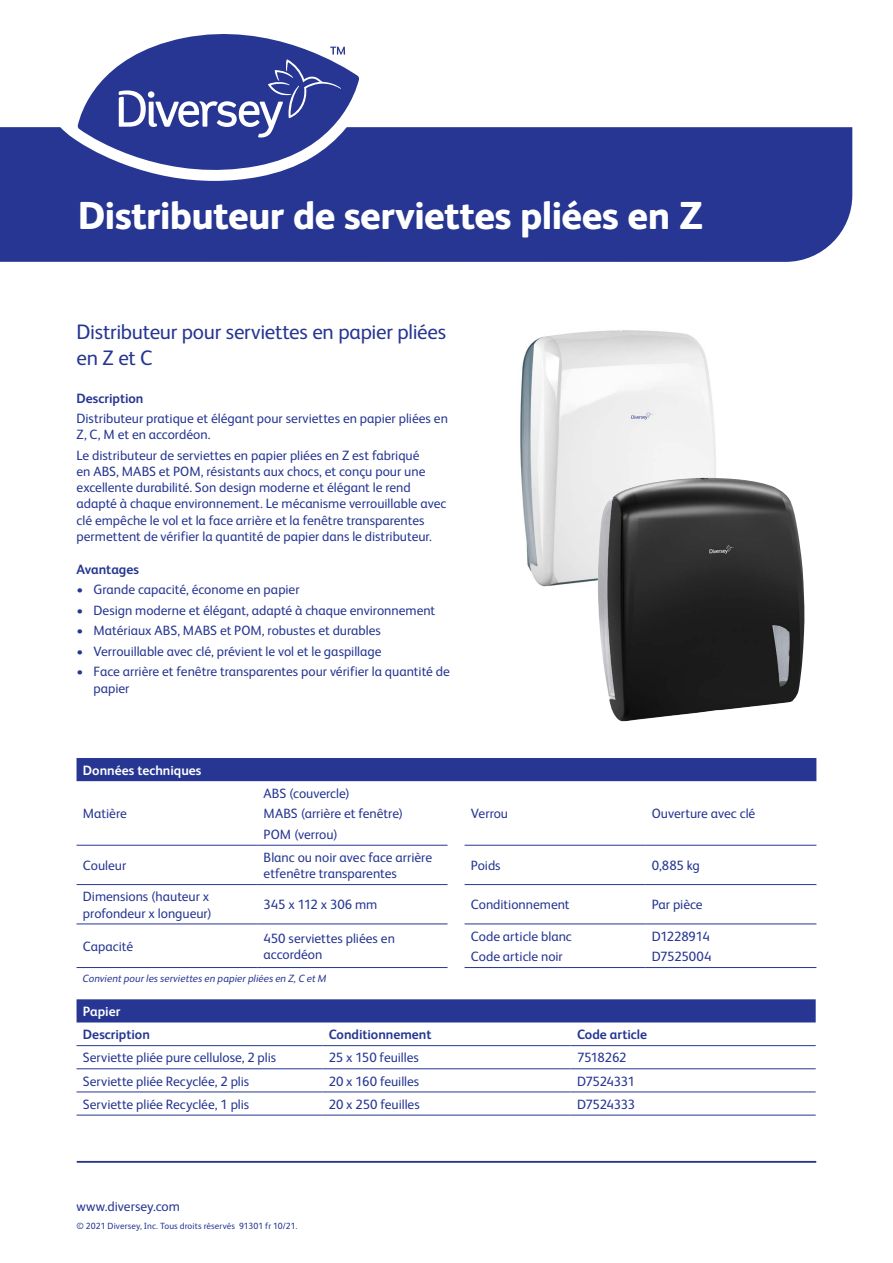
<style>
.page{position:relative;width:893px;height:1263px;background:#fff}
.page>*{position:absolute;margin:0;border:0;box-sizing:border-box;transform-origin:0 0}
.t1{font:800 39px "FS Albert Pro";letter-spacing:-.015em;color:#fff}
.Product_Description{font:21px/25.2px "FS Albert Pro";letter-spacing:-.015em;color:#263692}
.Maintext{font:13.5px/16.2px "FS Albert Pro";color:#263692}
.Table_Text{font:13.5px/16.2px "FS Albert Pro";color:#263692}
.Table_Text-2{font:700 13.5px "FS Albert Pro";letter-spacing:-.005em;color:#263692}
.Table_Subheads{font:700 13.5px "FS Albert Pro";letter-spacing:-.005em;color:#fff}
.Subheads{font:700 13.5px "FS Albert Pro";letter-spacing:-.005em;color:#263692}
.Table_Text-3{font:13.5px "FS Albert Pro";letter-spacing:-.035em;color:#263692}
.Table_Text-4{font:13.5px "FS Albert Pro";letter-spacing:-.02em;color:#263692}
.Table_italic{font:italic 10.5px "FS Albert Pro";letter-spacing:.005em;color:#263692}
.t2{font:9px "FS Albert Pro";letter-spacing:.005em;color:#263692}
</style>
<div class="page">
<div style="left:0;top:127px;width:852px;height:135px;background:#263692"></div>
<hr style="left:77px;top:1161px;width:739px;height:2px;background:#263692">
<img style="left:520px;top:330px;width:196px;height:257px">
<div style="left:77px;top:758px;width:739px;height:23px;background:#263692"></div>
<hr style="left:77px;top:845px;width:180px;height:1px;background:#263692">
<hr style="left:257px;top:845px;width:191px;height:1px;background:#263692">
<hr style="left:465px;top:845px;width:180px;height:1px;background:#263692">
<hr style="left:645px;top:845px;width:171px;height:1px;background:#263692">
<hr style="left:77px;top:884px;width:180px;height:1px;background:#263692">
<hr style="left:257px;top:884px;width:191px;height:1px;background:#263692">
<hr style="left:465px;top:884px;width:180px;height:1px;background:#263692">
<hr style="left:645px;top:884px;width:171px;height:1px;background:#263692">
<hr style="left:77px;top:923px;width:180px;height:1px;background:#263692">
<hr style="left:257px;top:923px;width:191px;height:1px;background:#263692">
<hr style="left:465px;top:923px;width:180px;height:1px;background:#263692">
<hr style="left:645px;top:923px;width:171px;height:1px;background:#263692">
<hr style="left:77px;top:967px;width:180px;height:1px;background:#263692">
<hr style="left:257px;top:967px;width:191px;height:1px;background:#263692">
<hr style="left:465px;top:967px;width:180px;height:1px;background:#263692">
<hr style="left:645px;top:967px;width:171px;height:1px;background:#263692">
<div style="left:77px;top:999px;width:739px;height:23px;background:#263692"></div>
<hr style="left:77px;top:1045px;width:245px;height:1px;background:#263692">
<hr style="left:322px;top:1045px;width:249px;height:1px;background:#263692">
<hr style="left:571px;top:1045px;width:245px;height:1px;background:#263692">
<hr style="left:77px;top:1068px;width:245px;height:1px;background:#263692">
<hr style="left:322px;top:1068px;width:249px;height:1px;background:#263692">
<hr style="left:571px;top:1068px;width:245px;height:1px;background:#263692">
<hr style="left:77px;top:1091px;width:245px;height:1px;background:#263692">
<hr style="left:322px;top:1091px;width:249px;height:1px;background:#263692">
<hr style="left:571px;top:1091px;width:245px;height:1px;background:#263692">
<hr style="left:77px;top:1115px;width:245px;height:1px;background:#263692">
<hr style="left:322px;top:1115px;width:249px;height:1px;background:#263692">
<hr style="left:571px;top:1115px;width:245px;height:1px;background:#263692">
<img style="left:598px;top:478px;width:207px;height:243px">
<svg style="left:58px;top:78px;width:316px;height:103px"></svg>
<svg style="left:78px;top:34px;width:281px;height:148px;fill:#263692"></svg>
<svg style="left:119px;top:47px;width:226px;height:91px;background:#4a58a4"></svg>
<p class="t1" style="left:78px;top:185px;width:627px">Distributeur de serviettes pliées en Z</p>
<p class="Product_Description" style="left:77px;top:318px;width:371px">Distributeur pour serviettes en papier pliées en Z et C</p>
<p class="Subheads" style="left:77px;top:389px;width:69px">Description</p>
<p class="Maintext" style="left:77px;top:409px;width:373px">Distributeur pratique et élégant pour serviettes en papier pliées en<br>Z, C, M et en accordéon.</p>
<p class="Maintext" style="left:77px;top:446px;width:372px">Le distributeur de serviettes en papier pliées en Z est fabriqué<br>en ABS, MABS et POM, résistants aux chocs, et conçu pour une excellente durabilité. Son design moderne et élégant le rend adapté à chaque environnement. Le mécanisme verrouillable avec clé empêche le vol et la face arrière et la fenêtre transparentes permettent de vérifier la quantité de papier dans le distributeur.</p>
<p class="Subheads" style="left:77px;top:560px;width:64px">Avantages</p>
<p class="Maintext" style="left:77px;top:581px;width:225px">• Grande capacité, économe en papier</p>
<p class="Maintext" style="left:77px;top:601px;width:360px">• Design moderne et élégant, adapté à chaque environnement</p>
<p class="Maintext" style="left:77px;top:622px;width:306px">• Matériaux ABS, MABS et POM, robustes et durables</p>
<p class="Maintext" style="left:77px;top:642px;width:306px">• Verrouillable avec clé, prévient le vol et le gaspillage</p>
<p class="Maintext" style="left:94px;top:662px;width:358px;text-indent:-17px">• Face arrière et fenêtre transparentes pour vérifier la quantité de papier</p>
<p class="Table_Subheads" style="left:83px;top:761px;width:120px">Données techniques</p>
<p class="Table_Text" style="left:83px;top:805px;width:45px">Matière</p>
<p class="Table_Text" style="left:264px;top:784px;width:88px">ABS (couvercle)</p>
<p class="Table_Text" style="left:264px;top:805px;width:141px">MABS (arrière et fenêtre)</p>
<p class="Table_Text" style="left:264px;top:825px;width:76px">POM (verrou)</p>
<p class="Table_Text" style="left:471px;top:805px;width:39px">Verrou</p>
<p class="Table_Text" style="left:652px;top:805px;width:105px">Ouverture avec clé</p>
<p class="Table_Text" style="left:83px;top:856px;width:45px">Couleur</p>
<p class="Table_Text" style="left:264px;top:848px;width:170px">Blanc ou noir avec face arrière etfenêtre transparentes</p>
<p class="Table_Text" style="left:471px;top:856px;width:31px">Poids</p>
<p class="Table_Text" style="left:652px;top:856px;width:50px">0,885 kg</p>
<p class="Table_Text" style="left:83px;top:888px;width:131px">Dimensions (hauteur x profondeur x longueur)</p>
<p class="Table_Text" style="left:264px;top:896px;width:115px">345 x 112 x 306 mm</p>
<p class="Table_Text" style="left:471px;top:896px;width:100px">Conditionnement</p>
<p class="Table_Text" style="left:652px;top:896px;width:53px">Par pièce</p>
<p class="Table_Text" style="left:83px;top:937px;width:52px">Capacité</p>
<p class="Table_Text" style="left:264px;top:929px;width:133px">450 serviettes pliées en accordéon</p>
<p class="Table_Text" style="left:471px;top:927px;width:102px">Code article blanc</p>
<p class="Table_Text-4" style="left:652px;top:926px;width:60px">D1228914</p>
<p class="Table_Text" style="left:652px;top:947px;width:61px">D7525004</p>
<p class="Table_Text" style="left:471px;top:947px;width:93px">Code article noir</p>
<p class="Table_italic" style="left:83px;top:971px;width:245px">Convient pour les serviettes en papier pliées en Z, C et M</p>
<p class="Table_Subheads" style="left:83px;top:1002px;width:39px">Papier</p>
<p class="Table_Text-2" style="left:83px;top:1025px;width:69px">Description</p>
<p class="Table_Text-2" style="left:329px;top:1025px;width:104px">Conditionnement</p>
<p class="Table_Text-2" style="left:577px;top:1025px;width:72px">Code article</p>
<p class="Table_Text" style="left:83px;top:1049px;width:195px">Serviette pliée pure cellulose, 2 plis</p>
<p class="Table_Text" style="left:329px;top:1049px;width:92px">25 x 150 feuilles</p>
<p class="Table_Text-4" style="left:577px;top:1048px;width:51px">7518262</p>
<p class="Table_Text" style="left:83px;top:1072px;width:168px">Serviette pliée Recyclée, 2 plis</p>
<p class="Table_Text" style="left:329px;top:1072px;width:92px">20 x 160 feuilles</p>
<p class="Table_Text-3" style="left:577px;top:1071px;width:60px">D7524331</p>
<p class="Table_Text" style="left:83px;top:1095px;width:168px">Serviette pliée Recyclée, 1 plis</p>
<p class="Table_Text" style="left:329px;top:1095px;width:93px">20 x 250 feuilles</p>
<p class="Table_Text-3" style="left:577px;top:1094px;width:60px">D7524333</p>
<p class="Maintext" style="left:77px;top:1197px;width:105px">www.diversey.com</p>
<p class="t2" style="left:77px;top:1219px;width:222px">© 2021 Diversey, Inc. Tous droits réservés 91301 fr 10/21.</p>
</div>
